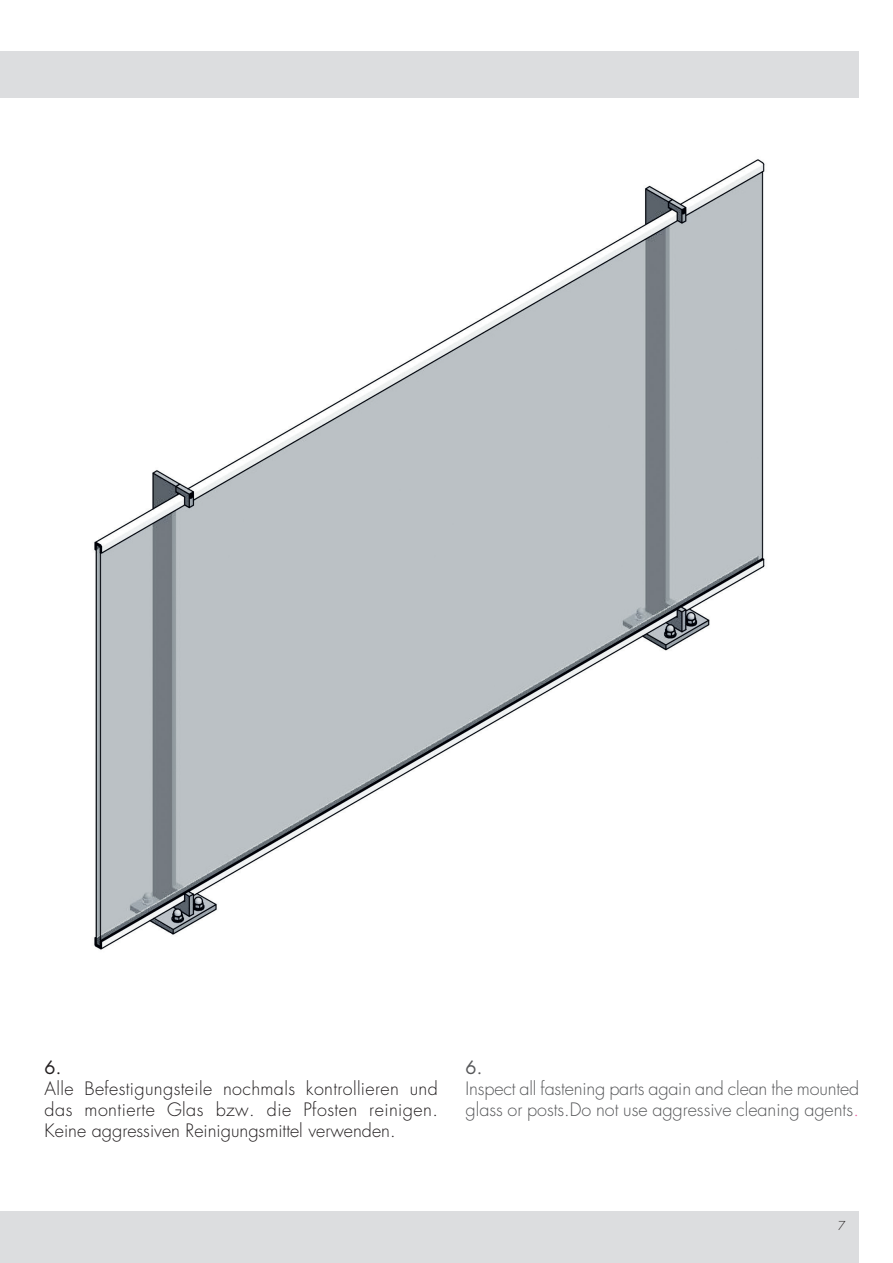
<style>
.page{position:relative;width:893px;height:1263px;background:#fff}
.page>*{position:absolute;margin:0;border:0;box-sizing:border-box;transform-origin:0 0}
.t1{font:300 18px/21px "Futura";color:#231f20;text-align:justify}
.t2{font:300 18px/21px "Futura";letter-spacing:-.01em;color:#57585a}
.t3{font:18px "Futura";color:#231f20}
.t4{font:18px "Futura";color:#57585a}
.t5{font:300 12px "Futura";color:#231f20}
.s1{color:#ef59a1}
</style>
<div class="page">
<div style="left:0;top:1212px;width:859px;height:51px;background:#dcdddf"></div>
<div style="left:0;top:51px;width:859px;height:47px;background:#dcdddf"></div>
<img style="left:94px;top:159px;width:671px;height:791px">
<p class="t3" style="left:45px;top:1055px;width:18px">6.</p>
<p class="t1" style="left:45px;top:1079px;width:395px">Alle Befestigungsteile nochmals kontrollieren und das montierte Glas bzw. die Pfosten reinigen.<br>Keine aggressiven Reinigungsmittel verwenden.</p>
<p class="t4" style="left:466px;top:1055px;width:18px">6.</p>
<p class="t2" style="left:466px;top:1079px;width:395px">Inspect all fastening parts again and clean the mounted glass or posts.Do not use aggressive cleaning agents<span class="s1">.</span></p>
<p class="t5" style="left:838px;top:1217px;width:9px">7</p>
</div>
